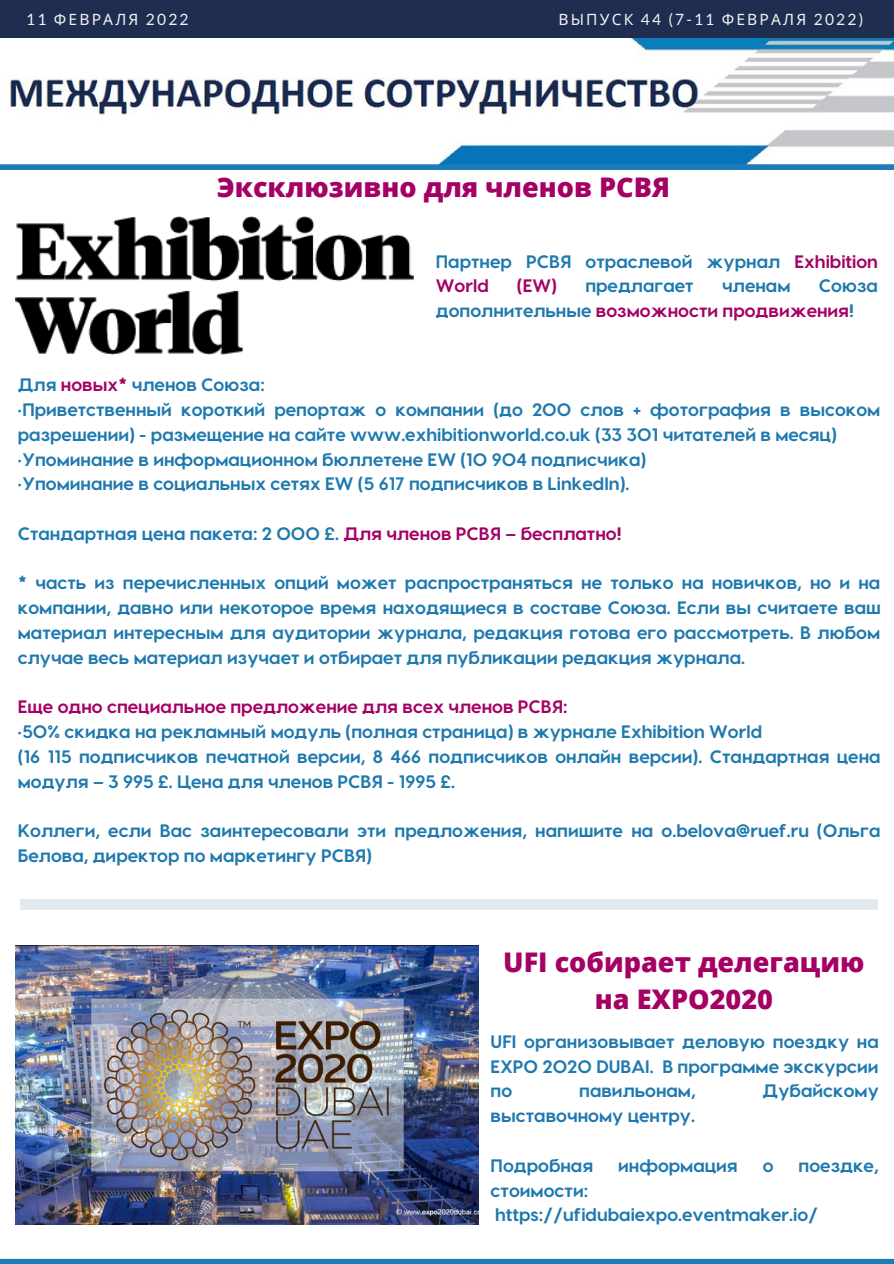
<style>
.page{position:relative;width:894px;height:1264px;background:#fff}
.page>*{position:absolute;margin:0;border:0;box-sizing:border-box;transform-origin:0 0}
.t1{font:800 27px/37.2px "Open Sans";color:#a50064;text-align:center}
.t2{font:700 18px/24.8px "Visby CF";color:#1e79ae}
.t3{font:700 18px/24.8px "Visby CF";color:#a50064}
.t4{font:15.6px "Noto Sans";letter-spacing:.14em;color:#f2f2f2}
.s1{font-family:"Lato"}
.s2{color:#a50064}
.s3{color:#1e79ae}
</style>
<div class="page">
<img style="left:10px;top:38px;width:883px;height:126px">
<div style="left:0;top:0;width:893px;height:38px;background:#1e2d50"></div>
<div style="left:0;top:164px;width:893px;height:6px;background:#1b7bbb"></div>
<div style="left:0;top:1258px;width:893px;height:5px;background:#1b7bbb"></div>
<img style="left:15px;top:216px;width:398px;height:139px">
<img style="left:15px;top:945px;width:463px;height:279px">
<div style="left:20px;top:899px;width:857px;height:11px;background:#e0e8f0"></div>
<p class="t4" style="left:26px;top:8px;width:164px"><span class="s1">11</span> ФЕВРАЛЯ <span class="s1">2022</span></p>
<p class="t4" style="left:558px;top:8px;width:306px">ВЫПУСК <span class="s1">44 (7-11</span> ФЕВРАЛЯ <span class="s1">2022)</span></p>
<p class="t1" style="left:217px;top:167px;width:455px">Эксклюзивно для членов РСВЯ</p>
<p class="t2" style="left:436px;top:248px;width:443px">Партнер РСВЯ отраслевой журнал <span class="s2">Exhibition<br>World</span></p>
<p class="t2" style="left:516px;top:272px;width:178px"><span class="s2">(EW)</span> предлагает</p>
<p class="t2" style="left:722px;top:272px;width:70px">членам</p>
<p class="t3" style="left:436px;top:272px;width:443px;text-indent:383px"><span class="s3">Союза дополнительные</span> возможности продвижения<span class="s3">!</span></p>
<p class="t2" style="left:18px;top:371px;width:248px">Для <span class="s2">новых*</span> членов Союза:</p>
<p class="t2" style="left:18px;top:396px;width:863px">·Приветственный короткий репортаж о компании (до 200 слов + фотография в высоком разрешении) - размещение на сайте www.exhibitionworld.co.uk (33 301 читателей в месяц)</p>
<p class="t2" style="left:18px;top:446px;width:630px">·Упоминание в информационном бюллетене EW (10 904 подписчика)</p>
<p class="t2" style="left:18px;top:470px;width:613px">·Упоминание в социальных сетях EW (5 617 подписчиков в LinkedIn).</p>
<p class="t2" style="left:18px;top:520px;width:605px">Стандартная цена пакета: 2 000 £. <span class="s2">Для членов РСВЯ – бесплатно!</span></p>
<p class="t2" style="left:18px;top:569px;width:864px;text-align:justify">* часть из перечисленных опций может распространяться не только на новичков, но и на компании, давно или некоторое время находящиеся в составе Союза. Если вы считаете ваш материал интересным для аудитории журнала, редакция готова его рассмотреть. В любом случае весь материал изучает и отбирает для публикации редакция журнала.</p>
<p class="t3" style="left:18px;top:693px;width:551px">Еще одно специальное предложение для всех членов РСВЯ:</p>
<p class="t2" style="left:18px;top:718px;width:745px">·50% скидка на рекламный модуль (полная страница) в журнале Exhibition World</p>
<p class="t2" style="left:18px;top:743px;width:864px">(16 115 подписчиков печатной версии, 8 466 подписчиков онлайн версии). Стандартная цена модуля – 3 995 £. Цена для членов РСВЯ - 1995 £.</p>
<p class="t2" style="left:18px;top:817px;width:863px">Коллеги, если Вас заинтересовали эти предложения, напишите на o.belova@ruef.ru (Ольга<br>Белова, директор по маркетингу РСВЯ)</p>
<p class="t1" style="left:503px;top:942px;width:363px">UFI собирает делегацию на EXPO2020</p>
<p class="t2" style="left:490px;top:1028px;width:389px;text-align:justify">UFI организовывает деловую поездку на EXPO 2020 DUBAI. В программе экскурсии по</p>
<p class="t2" style="left:579px;top:1077px;width:118px">павильонам,</p>
<p class="t2" style="left:762px;top:1077px;width:118px">Дубайскому</p>
<p class="t2" style="left:490px;top:1102px;width:206px">выставочному центру.</p>
<p class="t2" style="left:490px;top:1151px;width:104px">Подробная</p>
<p class="t2" style="left:618px;top:1151px;width:121px">информация</p>
<p class="t2" style="left:762px;top:1151px;width:12px">о</p>
<p class="t2" style="left:798px;top:1151px;width:81px">поездке,</p>
<p class="t2" style="left:490px;top:1176px;width:99px">стоимости:</p>
<p class="t2" style="left:495px;top:1201px;width:325px">https://ufidubaiexpo.eventmaker.io/</p>
</div>
